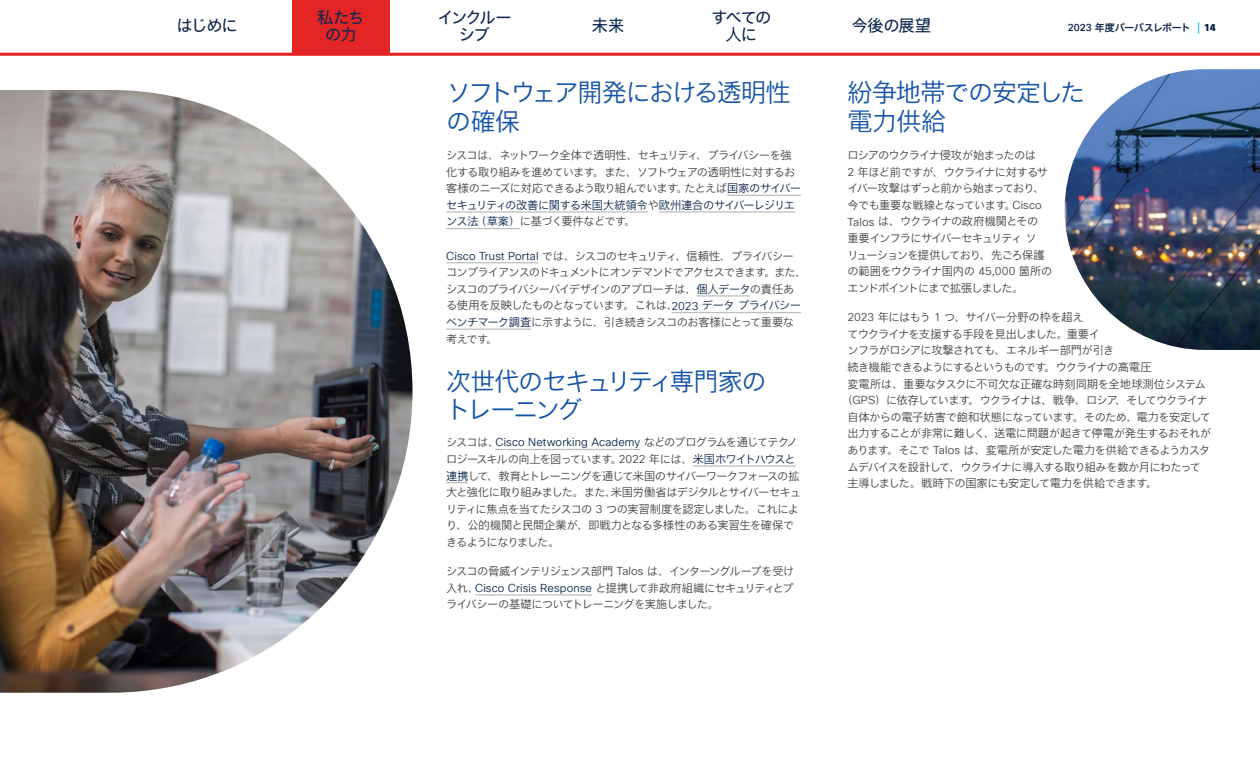
<style>
.page{position:relative;width:1260px;height:765px;background:#fff}
.page>*{position:absolute;margin:0;border:0;box-sizing:border-box;transform-origin:0 0}
.Paragraph_Style27{font:25px/28.5px "Cisco Sans JPN Light";letter-spacing:-.085em;color:#1654a6}
.Paragraph_Style42{font:25px/28.5px "Cisco Sans JPN Light";letter-spacing:-.07em;color:#1654a6}
.Paragraph_Style42-2{font:25px/28.5px "Cisco Sans JPN Light";letter-spacing:-.045em;color:#1654a6}
.t1{font:16.25px/16.2px "Cisco Sans JPN";letter-spacing:-.065em;color:#0d274d;text-align:center}
.Paragraph_Style43{font:11.25px/16.6px "Cisco Sans JPN Light";letter-spacing:-.065em;color:#414344}
.Paragraph_Style2{font:11.25px/16.6px "Cisco Sans JPN Light";letter-spacing:-.055em;color:#414344;text-align:justify}
.Paragraph_Style42-3{font:11.25px/16.6px "Cisco Sans JPN Light";letter-spacing:-.065em;color:#414344}
.Paragraph_Style6{font:11.25px/16.6px "Cisco Sans JPN Light";letter-spacing:-.065em;color:#414344}
.Paragraph_Style2-2{font:11.25px "Cisco Sans JPN Light";letter-spacing:-.085em;color:#414344}
.Paragraph_Style2-3{font:11.25px "Cisco Sans JPN Light";letter-spacing:-.08em;color:#414344}
.Paragraph_Style2-4{font:11.25px "Cisco Sans JPN Light";letter-spacing:-.025em;color:#414344}
.Paragraph_Style2-5{font:11.25px "Cisco Sans JPN Light";letter-spacing:-.075em;color:#414344}
.Paragraph_Style2-6{font:11.25px "Cisco Sans JPN Light";letter-spacing:-.035em;color:#414344}
.t2{font:10px "Cisco Sans JPN Medium";letter-spacing:-.055em;color:#0d274d}
.s1{font-family:"Cisco Sans TT";font-weight:500}
.s2{font-family:"Cisco Sans TT";font-size:12.5px;color:#21bdeb}
.s3{font-family:"Cisco Sans TT";font-weight:800}
.s4{color:#0d274d}
.s5{font-family:"Cisco Sans TT Light";color:#0d274d}
.s6{font-family:"Cisco Sans TT Light"}
</style>
<div class="page">
<svg style="left:0;top:52px;width:1260px;height:4px;background:#e95253"></svg>
<img style="left:0;top:90px;width:412px;height:603px">
<img style="left:1065px;top:69px;width:195px;height:281px">
<div style="left:292px;top:0;width:98px;height:53px;background:#e42526"></div>
<hr style="left:727px;top:195px;width:74px;height:1px;background:#bcbdbd">
<hr style="left:446px;top:211px;width:202px;height:2px;background:#bcbdbd">
<hr style="left:659px;top:211px;width:136px;height:2px;background:#bcbdbd">
<hr style="left:446px;top:228px;width:74px;height:1px;background:#bcbdbd">
<hr style="left:446px;top:262px;width:93px;height:1px;background:#bcbdbd">
<hr style="left:696px;top:295px;width:54px;height:2px;background:#bcbdbd">
<hr style="left:672px;top:312px;width:30px;height:1px;background:#bcbdbd">
<hr style="left:702px;top:312px;width:33px;height:1px;background:#bcbdbd">
<hr style="left:738px;top:312px;width:63px;height:1px;background:#bcbdbd">
<hr style="left:446px;top:329px;width:85px;height:1px;background:#bcbdbd">
<hr style="left:495px;top:449px;width:145px;height:1px;background:#bcbdbd">
<hr style="left:693px;top:465px;width:103px;height:2px;background:#bcbdbd">
<svg style="left:446px;top:482px;width:22px;height:1px"></svg>
<hr style="left:475px;top:594px;width:117px;height:2px;background:#bcbdbd">
<h2 class="t1" style="left:317px;top:10px;width:49px">私たち</h2>
<h2 class="t1" style="left:852px;top:17px;width:81px">今後の展望</h2>
<h2 class="t1" style="left:437px;top:10px;width:76px">インクルー</h2>
<h2 class="t1" style="left:177px;top:17px;width:63px">はじめに</h2>
<h2 class="t1" style="left:592px;top:17px;width:34px">未来</h2>
<h2 class="t1" style="left:712px;top:10px;width:61px">すべての人に</h2>
<h2 class="t1" style="left:325px;top:26px;width:33px">の力</h2>
<h2 class="t1" style="left:459px;top:26px;width:33px">シブ</h2>
<p class="t2" style="left:1068px;top:21px;width:149px"><span class="s1">2023</span> 年度パーパスレポート <span class="s2">|</span> <span class="s3">14</span></p>
<p class="Paragraph_Style42" style="left:446px;top:80px;width:346px">ソフトウェア開発における透明性の確保</p>
<p class="Paragraph_Style43" style="left:446px;top:147px;width:356px">シスコは、ネットワーク全体で透明性、セキュリティ、プライバシーを強化する取り組みを進めています。また、ソフトウェアの透明性に対するお客様のニーズに対応できるよう取り組んでいます。たとえば<span class="s4">国家のサイバーセキュリティの改善に関する米国大統領令</span>や<span class="s4">欧州連合のサイバーレジリエンス法（草案）</span>に基づく要件などです。</p>
<p class="Paragraph_Style6" style="left:446px;top:248px;width:362px"><span class="s5">Cisco Trust Portal</span> では、シスコのセキュリティ、信頼性、プライバシーコンプライアンスのドキュメントにオンデマンドでアクセスできます。また、シスコのプライバシーバイデザインのアプローチは、<span class="s4">個人データ</span>の責任ある使用を反映したものとなっています。これは、<span class="s5">2023</span> <span class="s4">データプライバシーベンチマーク調査</span>に示すように、引き続きシスコのお客様にとって重要な考えです。</p>
<p class="Paragraph_Style27" style="left:446px;top:369px;width:322px">次世代のセキュリティ専門家のトレーニング</p>
<p class="Paragraph_Style42-3" style="left:446px;top:435px;width:356px">シスコは、<span class="s5">Cisco Networking Academy</span> などのプログラムを通じてテクノロジースキルの向上を図っています。<span class="s6">2022</span> 年には、<span class="s4">米国ホワイトハウスと連携</span>して、教育とトレーニングを通じて米国のサイバーワークフォースの拡大と強化に取り組みました。また、米国労働省はデジタルとサイバーセキュリティに焦点を当てたシスコの <span class="s6">3</span> つの実習制度を認定しました。これにより、公的機関と民間企業が、即戦力となる多様性のある実習生を確保できるようになりました。</p>
<p class="Paragraph_Style2" style="left:446px;top:564px;width:350px">シスコの脅威インテリジェンス部門 <span class="s6">Talos</span> は、インターングループを受け入れ、<span class="s5">Cisco Crisis Response</span> と提携して非政府組織にセキュリティとプライバシーの基礎についてトレーニングを実施しました。</p>
<p class="Paragraph_Style42-2" style="left:848px;top:80px;width:239px">紛争地帯での安定した電力供給</p>
<p class="Paragraph_Style43" style="left:848px;top:147px;width:206px">ロシアのウクライナ侵攻が始まったのは<br><span class="s6">2</span> 年ほど前ですが、ウクライナに対するサイバー攻撃はずっと前から始まっており、今でも重要な戦線となっています。<span class="s6">Cisco<br>Talos</span> は、ウクライナの政府機関とその重要インフラにサイバーセキュリティソ<br>リューションを提供しており、先ごろ保護の範囲をウクライナ国内の <span class="s6">45,000</span> 箇所のエンドポイントにまで拡張しました。</p>
<p class="Paragraph_Style2-6" style="left:848px;top:310px;width:238px"><span class="s6">2023</span> 年にはもう <span class="s6">1</span> つ、サイバー分野の枠を超え</p>
<p class="Paragraph_Style2-5" style="left:848px;top:327px;width:254px">てウクライナを支援する手段を見出しました。重要イ</p>
<p class="Paragraph_Style2" style="left:848px;top:343px;width:268px">ンフラがロシアに攻撃されても、エネルギー部門が引き</p>
<p class="Paragraph_Style2" style="left:848px;top:359px;width:306px">続き機能できるようにするというものです。ウクライナの高電圧</p>
<p class="Paragraph_Style2-4" style="left:848px;top:376px;width:360px">変電所は、重要なタスクに不可欠な正確な時刻同期を全地球測位システム</p>
<p class="Paragraph_Style2-2" style="left:842px;top:393px;width:367px">（<span class="s6">GPS</span>）に依存しています。ウクライナは、戦争、ロシア、そしてウクライナ</p>
<p class="Paragraph_Style2" style="left:848px;top:409px;width:365px">自体からの電子妨害で飽和状態になっています。そのため、電力を安定して</p>
<p class="Paragraph_Style2" style="left:848px;top:426px;width:365px">出力することが非常に難しく、送電に問題が起きて停電が発生するおそれが</p>
<p class="Paragraph_Style2" style="left:848px;top:443px;width:364px">あります。そこで <span class="s6">Talos</span> は、変電所が安定した電力を供給できるようカスタ</p>
<p class="Paragraph_Style2-3" style="left:848px;top:460px;width:355px">ムデバイスを設計して、ウクライナに導入する取り組みを数か月にわたって</p>
<p class="Paragraph_Style2" style="left:848px;top:476px;width:311px">主導しました。戦時下の国家にも安定して電力を供給できます。</p>
</div>
